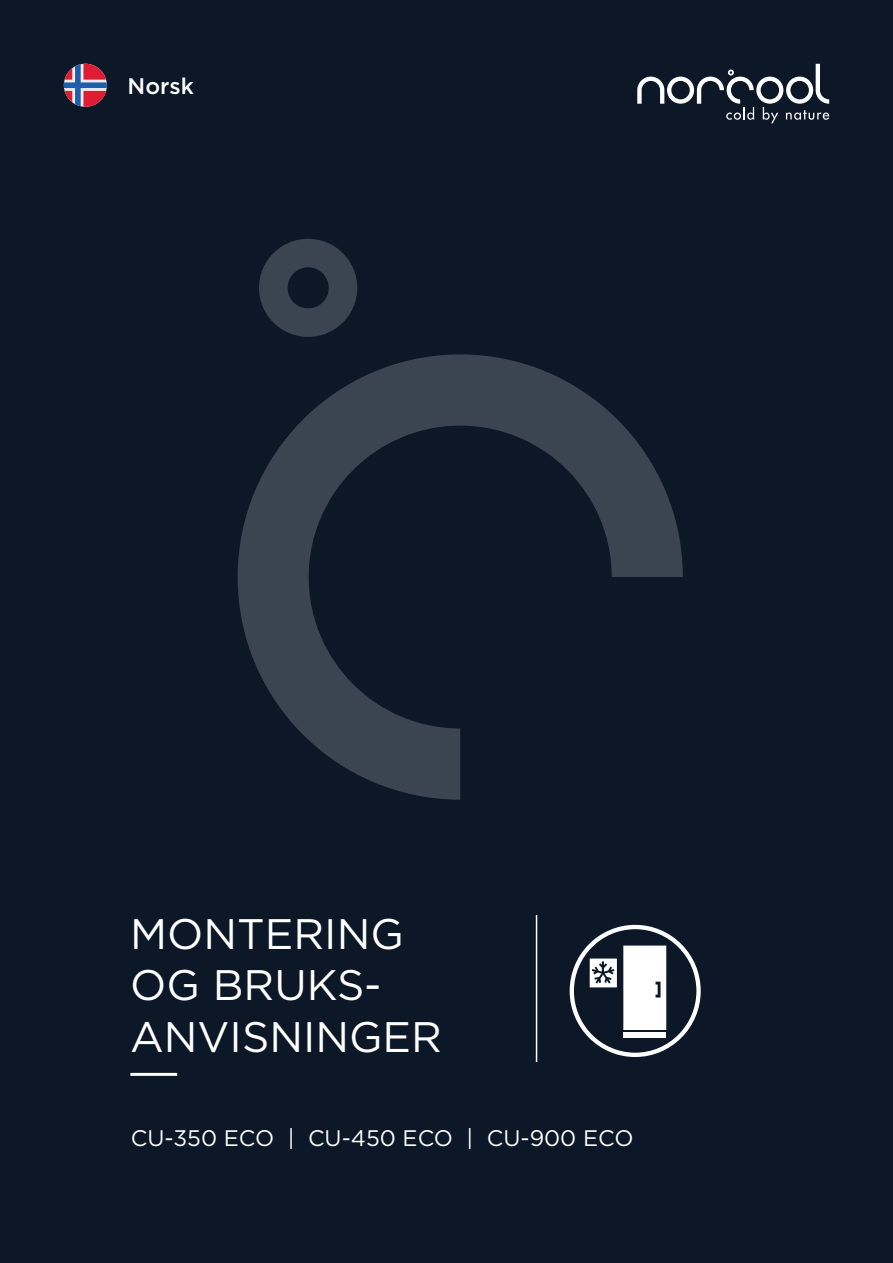
<style>
.page{position:relative;width:893px;height:1263px;background:#0c1828}
.page>*{position:absolute;margin:0;border:0;box-sizing:border-box;transform-origin:0 0}
.t1{font:42.6px/51.2px "Gotham";color:#fff}
.t2{font:22.5px "Gotham";color:#fff}
.t3{font:500 22.5px "Gotham";color:#fff}
</style>
<div class="page">
<svg style="left:238px;top:354px;width:445px;height:446px"></svg>
<svg style="left:259px;top:239px;width:98px;height:98px"></svg>
<svg style="left:637px;top:64px;width:192px;height:59px"></svg>
<svg style="left:64px;top:64px;width:43px;height:43px"></svg>
<hr style="left:130px;top:1073px;width:47px;height:3px;background:#fff">
<hr style="left:536px;top:915px;width:1px;height:147px;background:#fff">
<svg style="left:570px;top:925px;width:131px;height:132px"></svg>
<p class="t3" style="left:128px;top:72px;width:68px">Norsk</p>
<h1 class="t1" style="left:130px;top:908px;width:313px">MONTERING<br>OG BRUKS-<br>ANVISNINGER</h1>
<p class="t2" style="left:131px;top:1124px;width:504px">CU-350 ECO | CU-450 ECO | CU-900 ECO</p>
</div>
